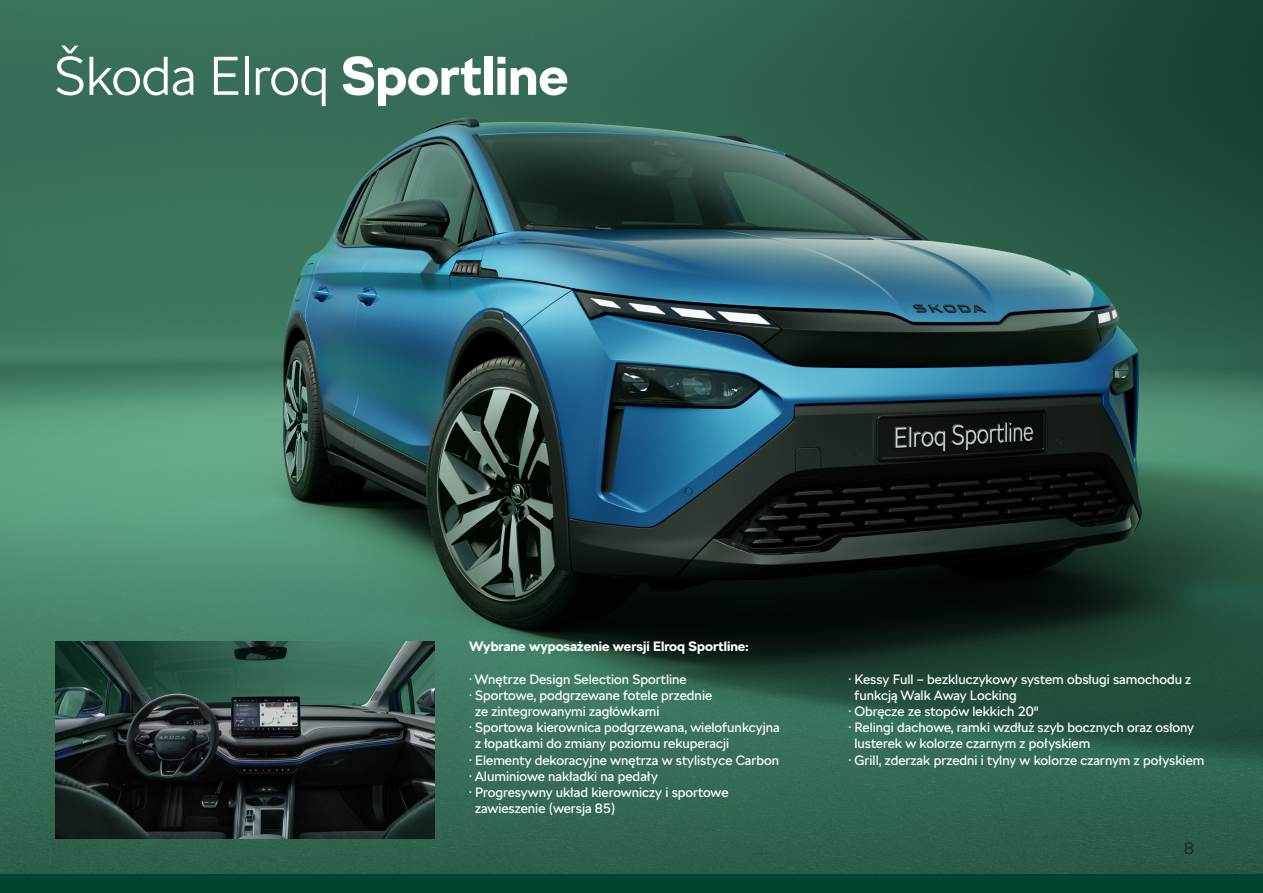
<style>
.page{position:relative;width:1263px;height:893px;background:#004432}
.page>*{position:absolute;margin:0;border:0;box-sizing:border-box;transform-origin:0 0}
._04_Subhead_17pt{font:300 54px "SKODA Next";color:#fff}
.t1{font:300 16.5px "SKODA Next";color:#231f20}
._04_Subhead_17pt-2{font:13.5px/16.2px "SKODA Next";color:#fff}
._04_Subhead_17pt-3{font:700 13.5px "SKODA Next";color:#fff}
.s1{font-weight:700}
</style>
<div class="page">
<img style="left:0;top:0;width:1263px;height:874px">
<img style="left:55px;top:641px;width:379px;height:198px">
<p class="_04_Subhead_17pt" style="left:54px;top:39px;width:516px">Škoda Elroq <span class="s1">Sportline</span></p>
<p class="_04_Subhead_17pt-3" style="left:469px;top:637px;width:281px">Wybrane wyposażenie wersji Elroq Sportline:</p>
<p class="_04_Subhead_17pt-2" style="left:469px;top:671px;width:219px">· Wnętrze Design Selection Sportline</p>
<p class="_04_Subhead_17pt-2" style="left:475px;top:687px;width:239px;text-indent:-6px">· Sportowe, podgrzewane fotele przednie ze zintegrowanymi zagłówkami</p>
<p class="_04_Subhead_17pt-2" style="left:475px;top:719px;width:306px;text-indent:-6px">· Sportowa kierownica podgrzewana, wielofunkcyjna z łopatkami do zmiany poziomu rekuperacji</p>
<p class="_04_Subhead_17pt-2" style="left:469px;top:752px;width:312px">· Elementy dekoracyjne wnętrza w stylistyce Carbon</p>
<p class="_04_Subhead_17pt-2" style="left:469px;top:768px;width:190px">· Aluminiowe nakładki na pedały</p>
<p class="_04_Subhead_17pt-2" style="left:475px;top:784px;width:255px;text-indent:-6px">· Progresywny układ kierowniczy i sportowe zawieszenie (wersja 85)</p>
<p class="_04_Subhead_17pt-2" style="left:854px;top:671px;width:338px;text-indent:-6px">· Kessy Full – bezkluczykowy system obsługi samochodu z funkcją Walk Away Locking</p>
<p class="_04_Subhead_17pt-2" style="left:848px;top:703px;width:192px">· Obręcze ze stopów lekkich 20"</p>
<p class="_04_Subhead_17pt-2" style="left:854px;top:719px;width:341px;text-indent:-6px">· Relingi dachowe, ramki wzdłuż szyb bocznych oraz osłony lusterek w kolorze czarnym z połyskiem</p>
<p class="_04_Subhead_17pt-2" style="left:848px;top:752px;width:358px">· Grill, zderzak przedni i tylny w kolorze czarnym z połyskiem</p>
<p class="t1" style="left:1184px;top:837px;width:11px">8</p>
</div>
